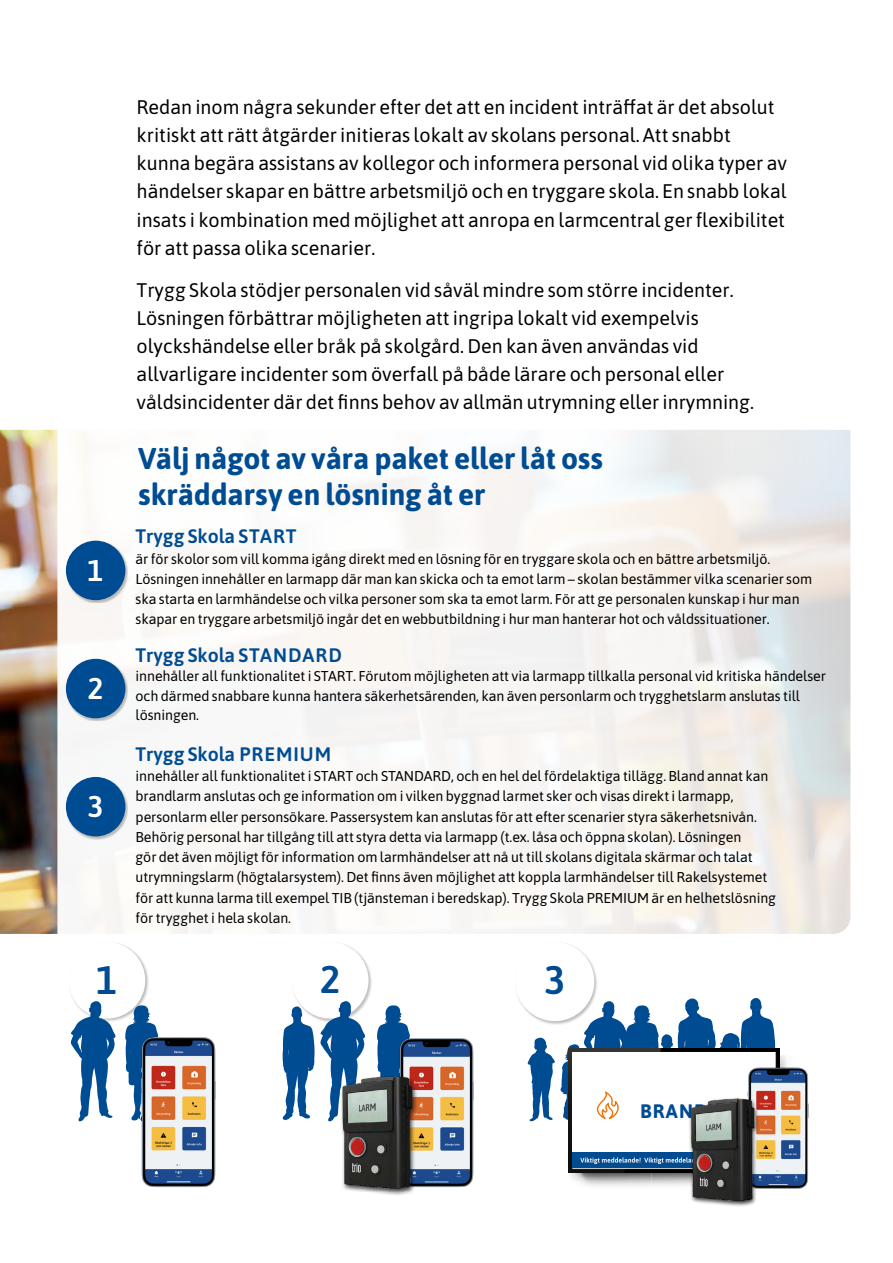
<style>
.page{position:relative;width:893px;height:1263px;background:#fff}
.page>*{position:absolute;margin:0;border:0;box-sizing:border-box;transform-origin:0 0}
.t1{font:600 39.75px "Asap";color:#004c93}
.t2{font:600 38.55px "Asap";color:#004c93}
.t3{font:700 30px/36px "Asap";color:#004c93}
.t4{font:600 30px "Asap";color:#fff}
.t5{font:19.65px/28.2px "Asap";color:#000}
.t6{font:600 19.5px "Asap";color:#004c93}
.t7{font:700 19.5px "Asap";letter-spacing:.06em;color:#004c93}
.t8{font:14.25px/20.2px "Asap";letter-spacing:-.005em;color:#000}
</style>
<div class="page">
<img style="left:0;top:430px;width:57px;height:504px">
<svg style="left:57px;top:430px;width:794px;height:504px;fill:#f8f6f4"></svg>
<div style="left:66px;top:541px;width:62px;height:62px;background:#000;opacity:.25"></div>
<div style="left:66px;top:541px;width:59px;height:59px;background:#004c93;border-radius:50%"></div>
<div style="left:66px;top:659px;width:62px;height:62px;background:#000;opacity:.25"></div>
<div style="left:66px;top:659px;width:59px;height:59px;background:#004c93;border-radius:50%"></div>
<div style="left:66px;top:777px;width:62px;height:62px;background:#000;opacity:.25"></div>
<div style="left:66px;top:777px;width:59px;height:59px;background:#004c93;border-radius:50%"></div>
<div style="left:69px;top:942px;width:79px;height:80px;background:#000;opacity:.25"></div>
<div style="left:69px;top:942px;width:76px;height:76px;background:#fff;border-radius:50%"></div>
<div style="left:291px;top:942px;width:81px;height:80px;background:#000;opacity:.25"></div>
<div style="left:292px;top:942px;width:77px;height:76px;background:#fff;border-radius:50%"></div>
<div style="left:515px;top:942px;width:83px;height:82px;background:#000;opacity:.25"></div>
<div style="left:515px;top:942px;width:79px;height:79px;background:#fff;border-radius:50%"></div>
<svg style="left:70px;top:1001px;width:46px;height:121px"></svg>
<svg style="left:124px;top:1005px;width:33px;height:116px"></svg>
<img style="left:133px;top:1030px;width:83px;height:158px">
<svg style="left:377px;top:1005px;width:32px;height:63px"></svg>
<svg style="left:282px;top:1001px;width:83px;height:121px"></svg>
<img style="left:392px;top:1031px;width:82px;height:157px">
<img style="left:337px;top:1068px;width:83px;height:126px">
<img style="left:569px;top:1172px;width:117px;height:14px">
<img style="left:779px;top:1055px;width:7px;height:6px">
<img style="left:568px;top:1048px;width:211px;height:124px">
<div style="left:573px;top:1152px;width:202px;height:16px;background:#004c93"></div>
<div style="left:573px;top:1052px;width:202px;height:100px;background:#fff"></div>
<svg style="left:580px;top:1157px;width:106px;height:7px"></svg>
<svg style="left:527px;top:997px;width:248px;height:126px"></svg>
<img style="left:742px;top:1061px;width:67px;height:128px">
<img style="left:686px;top:1091px;width:75px;height:114px">
<p class="t5" style="left:137px;top:92px;width:652px">Redan inom några sekunder efter det att en incident inträffat är det absolut kritiskt att rätt åtgärder initieras lokalt av skolans personal. Att snabbt kunna begära assistans av kollegor och informera personal vid olika typer av händelser skapar en bättre arbetsmiljö och en tryggare skola. En snabb lokal insats i kombination med möjlighet att anropa en larmcentral ger flexibilitet för att passa olika scenarier.</p>
<p class="t5" style="left:137px;top:275px;width:619px">Trygg Skola stödjer personalen vid såväl mindre som större incidenter.<br>Lösningen förbättrar möjligheten att ingripa lokalt vid exempelvis olyckshändelse eller bråk på skolgård. Den kan även användas vid allvarligare incidenter som överfall på både lärare och personal eller våldsincidenter där det finns behov av allmän utrymning eller inrymning.</p>
<h3 class="t4" style="left:88px;top:549px;width:18px">1</h3>
<h3 class="t4" style="left:88px;top:667px;width:18px">2</h3>
<h3 class="t4" style="left:88px;top:785px;width:18px">3</h3>
<h3 class="t3" style="left:138px;top:439px;width:466px">Välj något av våra paket eller låt oss skräddarsy en lösning åt er</h3>
<h3 class="t6" style="left:136px;top:523px;width:163px">Trygg Skola START</h3>
<p class="t8" style="left:136px;top:548px;width:678px">är för skolor som vill komma igång direkt med en lösning för en tryggare skola och en bättre arbetsmiljö.<br>Lösningen innehåller en larmapp där man kan skicka och ta emot larm – skolan bestämmer vilka scenarier som ska starta en larmhändelse och vilka personer som ska ta emot larm. För att ge personalen kunskap i hur man skapar en tryggare arbetsmiljö ingår det en webbutbildning i hur man hanterar hot och våldssituationer.</p>
<h3 class="t6" style="left:136px;top:641px;width:208px">Trygg Skola STANDARD</h3>
<p class="t8" style="left:136px;top:666px;width:692px;line-height:19.5px">innehåller all funktionalitet i START. Förutom möjligheten att via larmapp tillkalla personal vid kritiska händelser och därmed snabbare kunna hantera säkerhetsärenden, kan även personlarm och trygghetslarm anslutas till lösningen.</p>
<h3 class="t6" style="left:136px;top:740px;width:197px">Trygg Skola PREMIUM</h3>
<p class="t8" style="left:136px;top:765px;width:642px">innehåller all funktionalitet i START och STANDARD, och en hel del fördelaktiga tillägg. Bland annat kan brandlarm anslutas och ge information om i vilken byggnad larmet sker och visas direkt i larmapp, personlarm eller personsökare. Passersystem kan anslutas för att efter scenarier styra säkerhetsnivån.<br>Behörig personal har tillgång till att styra detta via larmapp (t.ex. låsa och öppna skolan). Lösningen<br>gör det även möjligt för information om larmhändelser att nå ut till skolans digitala skärmar och talat utrymningslarm (högtalarsystem). Det finns även möjlighet att koppla larmhändelser till Rakelsystemet för att kunna larma till exempel TIB (tjänsteman i beredskap). Trygg Skola PREMIUM är en helhetslösning för trygghet i hela skolan.</p>
<h1 class="t1" style="left:96px;top:952px;width:23px">1</h1>
<h2 class="t2" style="left:320px;top:952px;width:22px">2</h2>
<h1 class="t1" style="left:544px;top:952px;width:23px">3</h1>
<h3 class="t7" style="left:640px;top:1097px;width:69px">BRAND</h3>
</div>
